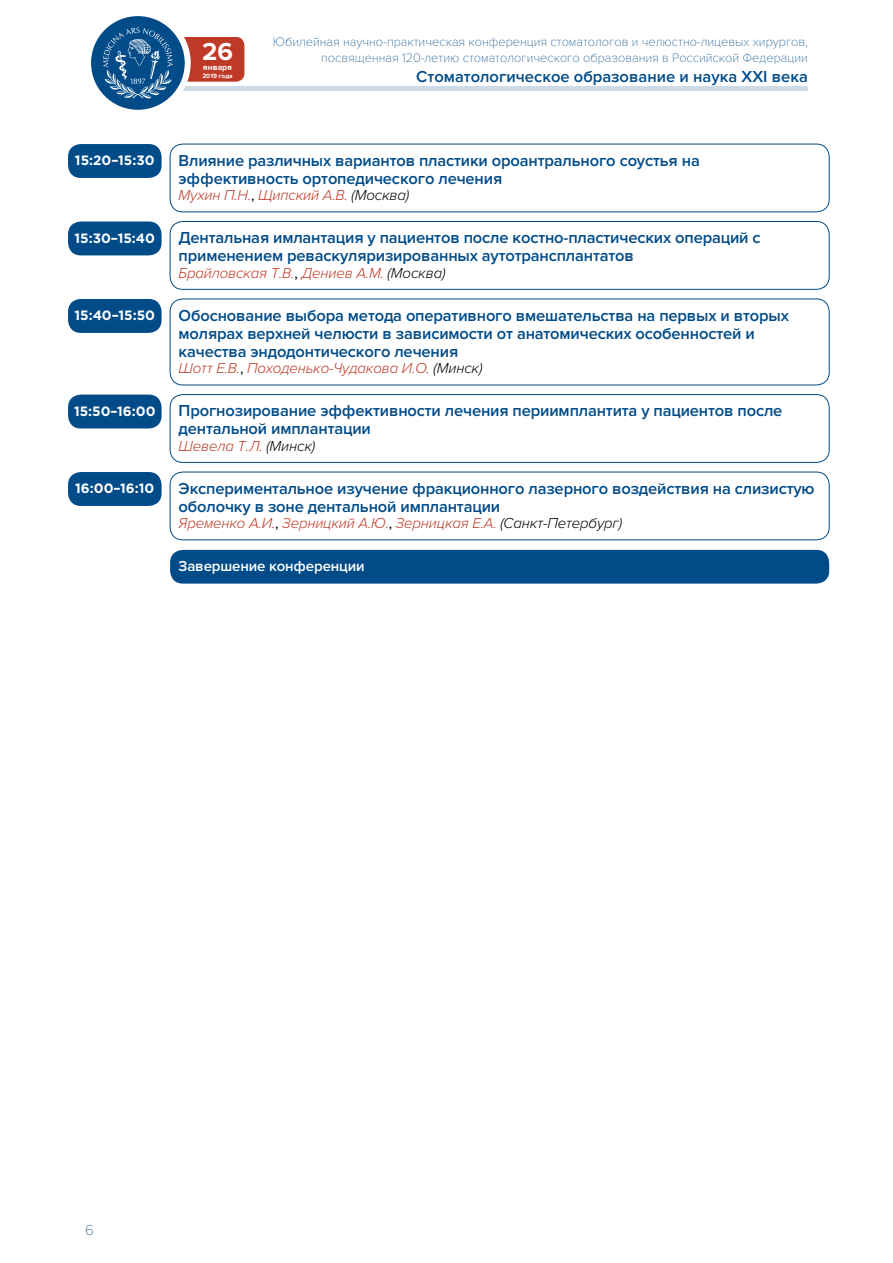
<style>
.page{position:relative;width:893px;height:1263px;background:#fff}
.page>*{position:absolute;margin:0;border:0;box-sizing:border-box;transform-origin:0 0}
.t1{font:700 25.5px "Proxima Nova";color:#fff}
.t2{font:600 16.5px/18.1px "Proxima Nova";letter-spacing:-.01em;color:#004b88}
.t3{font:italic 300 15px "Proxima Nova";letter-spacing:-.01em;color:#bf3927}
.t4{font:600 15px "Proxima Nova";letter-spacing:-.01em;color:#fff}
.t5{font:100 15px "Proxima Nova T";color:#004b88}
.t6{font:700 13.5px "Gotham Pro";color:#fff}
.t7{font:100 12.75px/16.2px "Proxima Nova T";color:#004b88;text-align:right}
.t8{font:700 8.4px "Proxima Nova";color:#fff}
.t9{font:700 6.45px "Proxima Nova";color:#fff}
.s1{font-weight:400;font-style:normal;color:#000}
.s2{color:#000}
</style>
<div class="page">
<div style="left:173px;top:37px;width:71px;height:45px;background:#bf3927;border-radius:9px"></div>
<div style="left:109px;top:86px;width:699px;height:5px;background:#cddbe7"></div>
<svg style="left:88px;top:13px;width:100px;height:100px;fill:#004b88"></svg>
<div style="left:85px;top:10px;width:106px;height:106px;border:6px solid #fff;border-radius:50%"></div>
<svg style="left:103px;top:27px;width:70px;height:72px"></svg>
<div style="left:170px;top:144px;width:660px;height:68px;border:1px solid #004b88;border-radius:13px"></div>
<div style="left:68px;top:144px;width:94px;height:34px;background:#004b88;border-radius:13px"></div>
<div style="left:170px;top:221px;width:660px;height:69px;border:1px solid #004b88;border-radius:13px"></div>
<div style="left:68px;top:221px;width:94px;height:34px;background:#004b88;border-radius:13px"></div>
<div style="left:170px;top:299px;width:660px;height:86px;border:1px solid #004b88;border-radius:13px"></div>
<div style="left:68px;top:299px;width:94px;height:34px;background:#004b88;border-radius:13px"></div>
<div style="left:170px;top:394px;width:660px;height:69px;border:1px solid #004b88;border-radius:13px"></div>
<div style="left:68px;top:395px;width:94px;height:33px;background:#004b88;border-radius:13px"></div>
<div style="left:170px;top:472px;width:660px;height:68px;border:1px solid #004b88;border-radius:13px"></div>
<div style="left:170px;top:550px;width:659px;height:34px;background:#004b88;border-radius:13px"></div>
<div style="left:68px;top:472px;width:94px;height:34px;background:#004b88;border-radius:13px"></div>
<h1 class="t1" style="left:202px;top:36px;width:32px">26</h1>
<p class="t8" style="left:203px;top:62px;width:31px">января</p>
<p class="t9" style="left:202px;top:72px;width:32px">2019 года</p>
<p class="t7" style="left:273px;top:33px;width:537px">Юбилейная научно-практическая конференция стоматологов и челюстно-лицевых хирургов, посвященная 120-летию стоматологического образования в Российской Федерации</p>
<p class="t2" style="left:416px;top:67px;width:393px">Стоматологическое образование и наука XXI века</p>
<p class="t6" style="left:75px;top:153px;width:81px">15:20–15:30</p>
<p class="t2" style="left:179px;top:151px;width:523px">Влияние различных вариантов пластики ороантрального соустья на эффективность ортопедического лечения</p>
<p class="t3" style="left:179px;top:187px;width:232px">Мухин П.Н.<span class="s1">,</span> Щипский А.В. <span class="s2">(Москва)</span></p>
<p class="t6" style="left:75px;top:230px;width:82px">15:30–15:40</p>
<p class="t2" style="left:179px;top:229px;width:584px">Дентальная имлантация у пациентов после костно-пластических операций с применением реваскуляризированных аутотрансплантатов</p>
<p class="t3" style="left:179px;top:264px;width:268px">Брайловская Т.В.<span class="s1">,</span> Дениев А.М. <span class="s2">(Москва)</span></p>
<p class="t6" style="left:74px;top:308px;width:82px">15:40–15:50</p>
<p class="t2" style="left:179px;top:306px;width:612px">Обоснование выбора метода оперативного вмешательства на первых и вторых молярах верхней челюсти в зависимости от анатомических особенностей и качества эндодонтического лечения</p>
<p class="t3" style="left:179px;top:360px;width:305px">Шотт Е.В.<span class="s1">,</span> Походенько-Чудакова И.О. <span class="s2">(Минск)</span></p>
<p class="t6" style="left:74px;top:403px;width:83px">15:50–16:00</p>
<p class="t2" style="left:179px;top:402px;width:605px">Прогнозирование эффективности лечения периимплантита у пациентов после дентальной имплантации</p>
<p class="t3" style="left:179px;top:437px;width:138px">Шевела Т.Л. <span class="s2">(Минск)</span></p>
<p class="t6" style="left:75px;top:481px;width:81px">16:00–16:10</p>
<p class="t2" style="left:179px;top:479px;width:638px">Экспериментальное изучение фракционного лазерного воздействия на слизистую оболочку в зоне дентальной имплантации</p>
<p class="t3" style="left:179px;top:515px;width:445px">Яременко А.И.<span class="s1">,</span> Зерницкий А.Ю.<span class="s1">,</span> Зерницкая Е.А. <span class="s2">(Санкт-Петербург)</span></p>
<p class="t4" style="left:179px;top:558px;width:187px">Завершение конференции</p>
<p class="t5" style="left:85px;top:1222px;width:10px">6</p>
</div>
